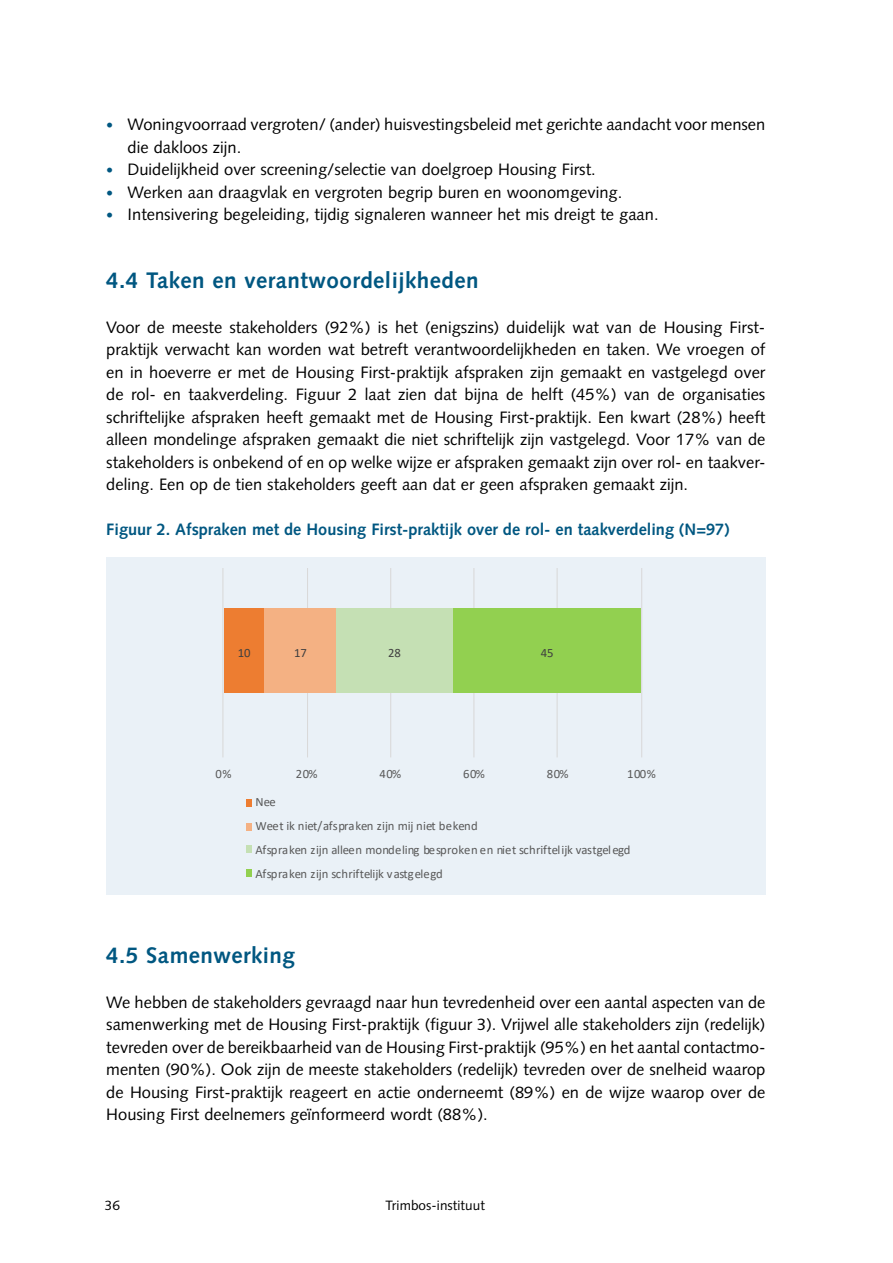
<style>
.page{position:relative;width:893px;height:1263px;background:#fff}
.page>*{position:absolute;margin:0;border:0;box-sizing:border-box;transform-origin:0 0}
.t1{font:700 22.5px "Syntax LT Pro";letter-spacing:.02em;color:#005781}
.t2{font:16.5px/22.5px "Syntax LT Pro";color:#000;text-align:justify}
.t3{font:700 16.5px "Syntax LT Pro";color:#005781}
.t4{font:13.5px "Syntax LT Pro";letter-spacing:.005em;color:#000}
.t5{font:12.75px/24px "Calibri";letter-spacing:-.005em;color:#595959}
.t6{font:12.75px "Calibri";color:#404040}
.s1{font-size:14.25px;color:#005781}
</style>
<div class="page">
<div style="left:106px;top:558px;width:659px;height:337px;background:#eaf1f7"></div>
<hr style="left:222px;top:568px;width:1px;height:189px;background:#d9d9d9">
<hr style="left:307px;top:568px;width:1px;height:189px;background:#d9d9d9">
<hr style="left:390px;top:568px;width:1px;height:189px;background:#d9d9d9">
<hr style="left:473px;top:568px;width:1px;height:189px;background:#d9d9d9">
<hr style="left:557px;top:568px;width:1px;height:189px;background:#d9d9d9">
<hr style="left:641px;top:568px;width:1px;height:189px;background:#d9d9d9">
<div style="left:224px;top:609px;width:40px;height:84px;background:#ed7d31"></div>
<div style="left:264px;top:609px;width:72px;height:84px;background:#f4b183"></div>
<div style="left:336px;top:609px;width:117px;height:84px;background:#c5e0b4"></div>
<div style="left:453px;top:609px;width:188px;height:84px;background:#92d050"></div>
<div style="left:246px;top:799px;width:6px;height:7px;background:#ed7d31"></div>
<div style="left:246px;top:823px;width:6px;height:7px;background:#f4b183"></div>
<div style="left:246px;top:845px;width:6px;height:8px;background:#c5e0b4"></div>
<div style="left:246px;top:869px;width:6px;height:7px;background:#92d050"></div>
<p class="t2" style="left:128px;top:113px;width:639px;text-indent:-21px"><span class="s1">•</span> Woningvoorraad vergroten/ (ander) huisvestingsbeleid met gerichte aandacht voor mensen die dakloos zijn.</p>
<p class="t2" style="left:106px;top:158px;width:491px"><span class="s1">•</span> Duidelijkheid over screening/selectie van doelgroep Housing First.</p>
<p class="t2" style="left:106px;top:181px;width:518px"><span class="s1">•</span> Werken aan draagvlak en vergroten begrip buren en woonomgeving.</p>
<p class="t2" style="left:106px;top:203px;width:554px"><span class="s1">•</span> Intensivering begeleiding, tijdig signaleren wanneer het mis dreigt te gaan.</p>
<h1 class="t1" style="left:106px;top:267px;width:374px">4.4 Taken en verantwoordelijkheden</h1>
<p class="t2" style="left:106px;top:316px;width:661px">Voor de meeste stakeholders (92%) is het (enigszins) duidelijk wat van de Housing First&shy;praktijk verwacht kan worden wat betreft verantwoordelijkheden en taken. We vroegen of en in hoeverre er met de Housing First-praktijk afspraken zijn gemaakt en vastgelegd over de rol- en taakverdeling. Figuur 2 laat zien dat bijna de helft (45%) van de organisaties schriftelijke afspraken heeft gemaakt met de Housing First-praktijk. Een kwart (28%) heeft alleen mondelinge afspraken gemaakt die niet schriftelijk zijn vastgelegd. Voor 17% van de stakeholders is onbekend of en op welke wijze er afspraken gemaakt zijn over rol- en taakver&shy;deling. Een op de tien stakeholders geeft aan dat er geen afspraken gemaakt zijn.</p>
<p class="t3" style="left:106px;top:520px;width:625px">Figuur 2. Afspraken met de Housing First-praktijk over de rol- en taakverdeling (N=97)</p>
<p class="t6" style="left:238px;top:643px;width:14px">10</p>
<p class="t6" style="left:294px;top:643px;width:14px">17</p>
<p class="t6" style="left:388px;top:643px;width:14px">28</p>
<p class="t6" style="left:541px;top:643px;width:14px">45</p>
<p class="t5" style="left:216px;top:761px;width:18px">0%</p>
<p class="t5" style="left:296px;top:761px;width:23px">20%</p>
<p class="t5" style="left:379px;top:761px;width:23px">40%</p>
<p class="t5" style="left:463px;top:761px;width:23px">60%</p>
<p class="t5" style="left:547px;top:761px;width:23px">80%</p>
<p class="t5" style="left:627px;top:761px;width:30px">100%</p>
<p class="t5" style="left:255px;top:789px;width:376px">Nee<br>Weet ik niet/afspraken zijn mij niet bekend<br>Afspraken zijn alleen mondeling besproken en niet schriftelijk vastgelegd Afspraken zijn schriftelijk vastgelegd</p>
<h1 class="t1" style="left:106px;top:942px;width:190px">4.5 Samenwerking</h1>
<p class="t2" style="left:106px;top:991px;width:661px">We hebben de stakeholders gevraagd naar hun tevredenheid over een aantal aspecten van de samenwerking met de Housing First-praktijk (figuur 3). Vrijwel alle stakeholders zijn (redelijk) tevreden over de bereikbaarheid van de Housing First-praktijk (95%) en het aantal contactmo&shy;menten (90%). Ook zijn de meeste stakeholders (redelijk) tevreden over de snelheid waarop de Housing First-praktijk reageert en actie onderneemt (89%) en de wijze waarop over de Housing First deelnemers geïnformeerd wordt (88%).</p>
<p class="t4" style="left:105px;top:1197px;width:17px">36</p>
<p class="t4" style="left:385px;top:1197px;width:101px">Trimbos-instituut</p>
</div>
